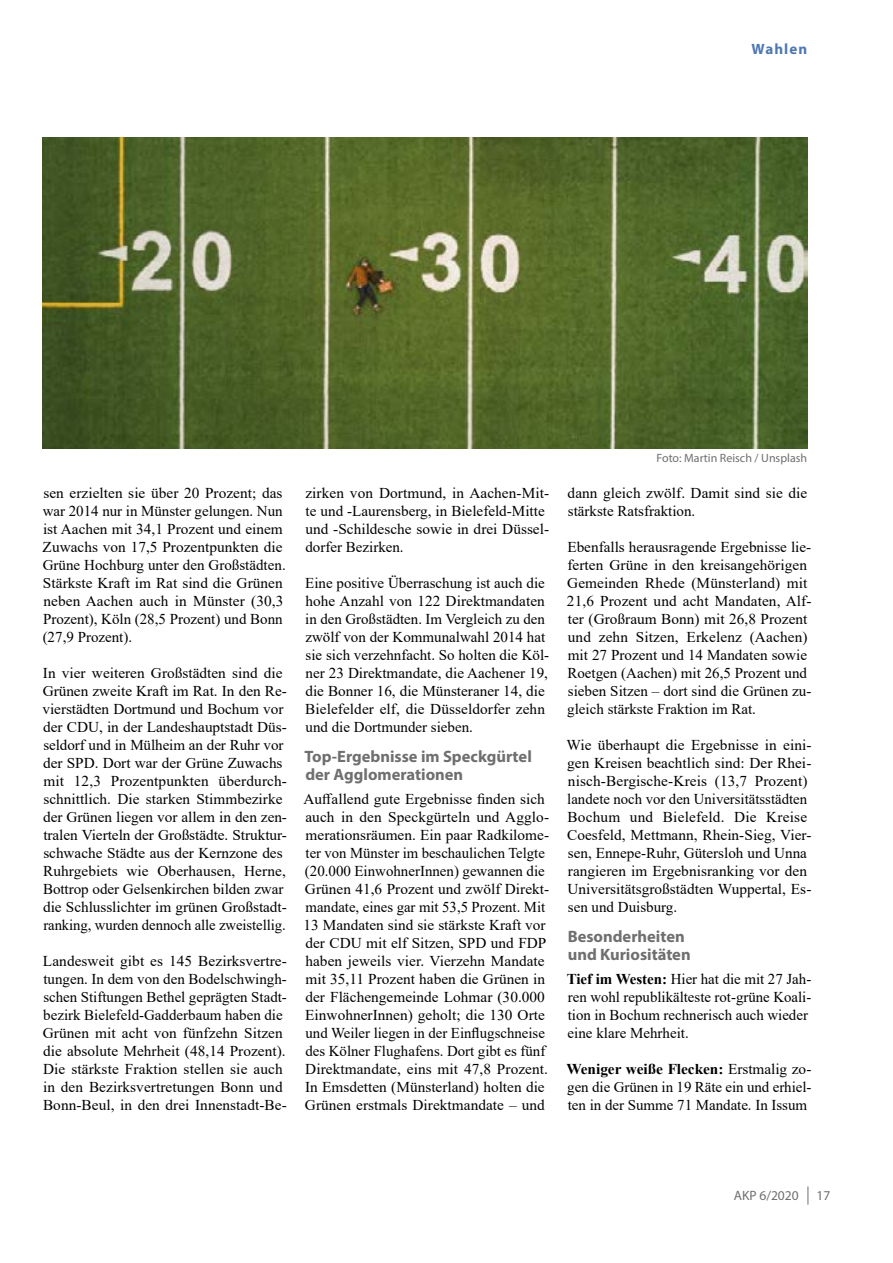
<style>
.page{position:relative;width:893px;height:1263px;background:#fff}
.page>*{position:absolute;margin:0;border:0;box-sizing:border-box;transform-origin:0 0}
.t1{font:700 16.5px/18px "Myriad Pro";color:#706f6f}
.t2{font:15px/18px "Times New Roman";color:#000}
.t3{font:700 15px "Myriad Pro";letter-spacing:.07em;color:#4e78b1}
.t4{font:13.5px "Myriad Pro";color:#706f6f}
.t5{font:12px "Myriad Pro";color:#706f6f}
.s1{font-weight:700}
</style>
<div class="page">
<svg style="left:807px;top:1186px;width:1px;height:19px"></svg>
<img style="left:43px;top:138px;width:765px;height:310px">
<p class="t3" style="left:752px;top:39px;width:57px">Wahlen</p>
<p class="t2" style="left:43px;top:483px;width:245px">sen erzielten sie über 20 Prozent; das war 2014 nur in Münster gelungen. Nun ist Aachen mit 34,1 Prozent und einem Zuwachs von 17,5 Prozentpunkten die Grüne Hochburg unter den Großstädten.<br>Stärkste Kraft im Rat sind die Grünen neben Aachen auch in Münster (30,3<br>Prozent), Köln (28,5 Prozent) und Bonn (27,9 Prozent).</p>
<p class="t2" style="left:42px;top:663px;width:246px">In vier weiteren Großstädten sind die Grünen zweite Kraft im Rat. In den Re&shy;vierstädten Dortmund und Bochum vor der CDU, in der Landeshauptstadt Düs&shy;seldorf und in Mülheim an der Ruhr vor der SPD. Dort war der Grüne Zuwachs mit 12,3 Prozentpunkten überdurch&shy;schnittlich. Die starken Stimmbezirke der Grünen liegen vor allem in den zen&shy;tralen Vierteln der Großstädte. Struktur&shy;schwache Städte aus der Kernzone des Ruhrgebiets wie Oberhausen, Herne, Bottrop oder Gelsenkirchen bilden zwar die Schlusslichter im grünen Großstadt&shy;ranking, wurden dennoch alle zweistellig.</p>
<p class="t2" style="left:43px;top:951px;width:246px">Landesweit gibt es 145 Bezirksvertre&shy;tungen. In dem von den Bodelschwingh&shy;schen Stiftungen Bethel geprägten Stadt&shy;bezirk Bielefeld-Gadderbaum haben die Grünen mit acht von fünfzehn Sitzen die absolute Mehrheit (48,14 Prozent).<br>Die stärkste Fraktion stellen sie auch in den Bezirksvertretungen Bonn und Bonn-Beul, in den drei Innenstadt-Be-</p>
<p class="t2" style="left:305px;top:483px;width:245px">zirken von Dortmund, in Aachen-Mit&shy;te und -Laurensberg, in Bielefeld-Mitte und -Schildesche sowie in drei Düssel&shy;dorfer Bezirken.</p>
<p class="t2" style="left:305px;top:573px;width:245px">Eine positive Überraschung ist auch die hohe Anzahl von 122 Direktmandaten in den Großstädten. Im Vergleich zu den zwölf von der Kommunalwahl 2014 hat sie sich verzehnfacht. So holten die Köl&shy;ner 23 Direktmandate, die Aachener 19, die Bonner 16, die Münsteraner 14, die Bielefelder elf, die Düsseldorfer zehn und die Dortmunder sieben.</p>
<p class="t1" style="left:305px;top:746px;width:229px">Top-Ergebnisse im Speckgürtel der Agglomerationen</p>
<p class="t2" style="left:304px;top:789px;width:247px">Auffallend gute Ergebnisse finden sich auch in den Speckgürteln und Agglo&shy;merationsräumen. Ein paar Radkilome&shy;ter von Münster im beschaulichen Telgte (20.000 EinwohnerInnen) gewannen die Grünen 41,6 Prozent und zwölf Direkt&shy;mandate, eines gar mit 53,5 Prozent. Mit 13 Mandaten sind sie stärkste Kraft vor der CDU mit elf Sitzen, SPD und FDP haben jeweils vier. Vierzehn Mandate mit 35,11 Prozent haben die Grünen in der Flächengemeinde Lohmar (30.000<br>EinwohnerInnen) geholt; die 130 Orte und Weiler liegen in der Einflugschneise des Kölner Flughafens. Dort gibt es fünf Direktmandate, eins mit 47,8 Prozent.<br>In Emsdetten (Münsterland) holten die Grünen erstmals Direktmandate – und</p>
<p class="t5" style="left:657px;top:450px;width:152px">Foto: Martin Reisch / Unsplash</p>
<p class="t2" style="left:568px;top:483px;width:241px">dann gleich zwölf. Damit sind sie die stärkste Ratsfraktion.</p>
<p class="t2" style="left:567px;top:537px;width:246px">Ebenfalls herausragende Ergebnisse lie&shy;ferten Grüne in den kreisangehörigen Gemeinden Rhede (Münsterland) mit 21,6 Prozent und acht Mandaten, Alf&shy;ter (Großraum Bonn) mit 26,8 Prozent und zehn Sitzen, Erkelenz (Aachen) mit 27 Prozent und 14 Mandaten sowie Roetgen (Aachen) mit 26,5 Prozent und sieben Sitzen – dort sind die Grünen zu&shy;gleich stärkste Fraktion im Rat.</p>
<p class="t2" style="left:566px;top:735px;width:247px">Wie überhaupt die Ergebnisse in eini&shy;gen Kreisen beachtlich sind: Der Rhei&shy;nisch-Bergische-Kreis (13,7 Prozent) landete noch vor den Universitätsstädten Bochum und Bielefeld. Die Kreise Coesfeld, Mettmann, Rhein-Sieg, Vier&shy;sen, Ennepe-Ruhr, Gütersloh und Unna rangieren im Ergebnisranking vor den Universitätsgroßstädten Wuppertal, Es&shy;sen und Duisburg.</p>
<p class="t1" style="left:568px;top:926px;width:124px">Besonderheiten und Kuriositäten</p>
<p class="t2" style="left:567px;top:969px;width:246px"><span class="s1">Tief im Westen:</span> Hier hat die mit 27 Jah&shy;ren wohl republikälteste rot-grüne Koali&shy;tion in Bochum rechnerisch auch wieder eine klare Mehrheit.</p>
<p class="t2" style="left:566px;top:1059px;width:246px;text-align:justify"><span class="s1">Weniger weiße Flecken:</span> Erstmalig zo&shy;gen die Grünen in 19 Räte ein und erhiel&shy;ten in der Summe 71 Mandate. In Issum</p>
<p class="t4" style="left:734px;top:1187px;width:66px">AKP 6/2020</p>
<p class="t4" style="left:816px;top:1187px;width:15px">17</p>
</div>
